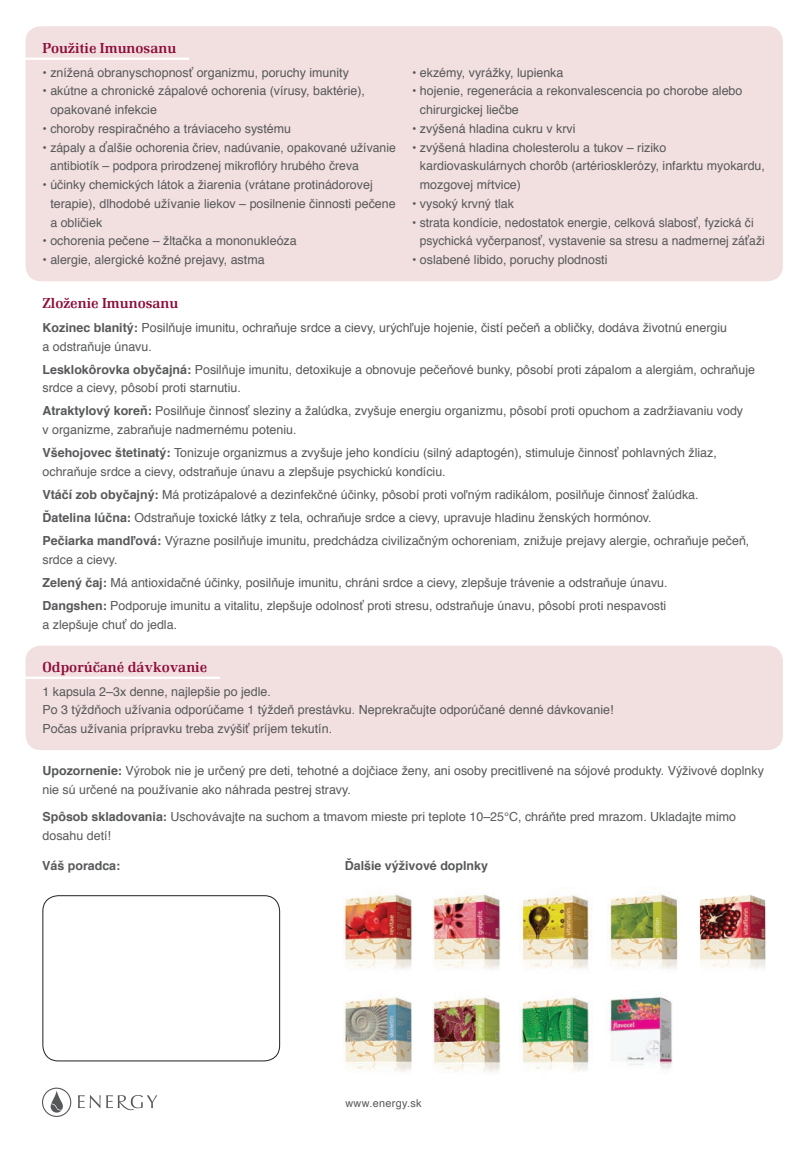
<style>
.page{position:relative;width:808px;height:1149px;background:#fff}
.page>*{position:absolute;margin:0;border:0;box-sizing:border-box;transform-origin:0 0}
.t1{font:500 15px "Renault TCE";color:#8d0d3a}
.t2{font:12.45px/18.8px "Helvetica";color:#57585a}
.t3{font:700 12.45px "Helvetica";color:#57585a}
.t4{font:10.8px "Helvetica";color:#57585a}
.s1{font-weight:700}
</style>
<div class="page">
<div style="left:26px;top:645px;width:757px;height:105px;background:#f2e0e0;border-radius:15px"></div>
<hr style="left:9px;top:676px;width:211px;height:2px;background:#fff">
<svg style="left:42px;top:1087px;width:29px;height:29px"></svg>
<svg style="left:78px;top:1095px;width:79px;height:14px"></svg>
<img style="left:609px;top:995px;width:64px;height:74px">
<img style="left:608px;top:894px;width:71px;height:75px">
<img style="left:699px;top:895px;width:67px;height:74px">
<img style="left:344px;top:997px;width:68px;height:74px">
<img style="left:344px;top:894px;width:68px;height:75px">
<img style="left:521px;top:895px;width:71px;height:73px">
<img style="left:521px;top:996px;width:69px;height:75px">
<img style="left:433px;top:894px;width:68px;height:75px">
<img style="left:433px;top:997px;width:68px;height:75px">
<div style="left:43px;top:895px;width:237px;height:165px;border:1px solid #231f20;border-radius:15px"></div>
<div style="left:26px;top:26px;width:757px;height:255px;background:#f2e0e0;border-radius:15px"></div>
<hr style="left:9px;top:58px;width:180px;height:2px;background:#fff">
<p class="t1" style="left:43px;top:40px;width:135px">Použitie Imunosanu</p>
<p class="t2" style="left:43px;top:63px;width:308px">• znížená obranyschopnosť organizmu, poruchy imunity</p>
<p class="t2" style="left:50px;top:82px;width:316px;text-indent:-8px">• akútne a chronické zápalové ochorenia (vírusy, baktérie), opakované infekcie</p>
<p class="t2" style="left:43px;top:119px;width:250px">• choroby respiračného a tráviaceho systému</p>
<p class="t2" style="left:50px;top:138px;width:347px;text-indent:-8px">• zápaly a ďalšie ochorenia čriev, nadúvanie, opakované užívanie antibiotík – podpora prirodzenej mikroflóry hrubého čreva</p>
<p class="t2" style="left:50px;top:176px;width:347px;text-indent:-8px">• účinky chemických látok a žiarenia (vrátane protinádorovej terapie), dlhodobé užívanie liekov – posilnenie činnosti pečene a obličiek</p>
<p class="t2" style="left:43px;top:232px;width:256px">• ochorenia pečene – žltačka a mononukleóza</p>
<p class="t2" style="left:43px;top:251px;width:224px">• alergie, alergické kožné prejavy, astma</p>
<p class="t2" style="left:412px;top:63px;width:153px">• ekzémy, vyrážky, lupienka</p>
<p class="t2" style="left:420px;top:82px;width:324px;text-indent:-8px">• hojenie, regenerácia a rekonvalescencia po chorobe alebo chirurgickej liečbe</p>
<p class="t2" style="left:412px;top:119px;width:165px">• zvýšená hladina cukru v krvi</p>
<p class="t2" style="left:420px;top:138px;width:347px;text-indent:-8px">• zvýšená hladina cholesterolu a tukov – riziko kardiovaskulárnych chorôb (artériosklerózy, infarktu myokardu, mozgovej mŕtvice)</p>
<p class="t2" style="left:412px;top:194px;width:103px">• vysoký krvný tlak</p>
<p class="t2" style="left:420px;top:213px;width:346px;text-indent:-8px">• strata kondície, nedostatok energie, celková slabosť, fyzická či psychická vyčerpanosť, vystavenie sa stresu a nadmernej záťaži</p>
<p class="t2" style="left:412px;top:251px;width:197px">• oslabené libido, poruchy plodnosti</p>
<p class="t1" style="left:43px;top:295px;width:137px">Zloženie Imunosanu</p>
<p class="t2" style="left:43px;top:318px;width:686px"><span class="s1">Kozinec blanitý:</span> Posilňuje imunitu, ochraňuje srdce a cievy, urýchľ uje hojenie, čistí pečeň a obličky, dodáva životnú energiu a odstraňuje únavu.</p>
<p class="t2" style="left:43px;top:360px;width:714px"><span class="s1">Lesklokôrovka obyčajná:</span> Posilňuje imunitu, detoxikuje a obnovuje pečeňové bunky, pôsobí proti zápalom a alergiám, ochraňuje srdce a cievy, pôsobí proti starnutiu.</p>
<p class="t2" style="left:43px;top:402px;width:702px"><span class="s1">Atraktylový koreň:</span> Posilňuje činnosť sleziny a žalúdka, zvyšuje energiu organizmu, pôsobí proti opuchom a zadržiavaniu vody v organizme, zabraňuje nadmernému poteniu.</p>
<p class="t2" style="left:43px;top:444px;width:676px"><span class="s1">Všehojovec štetinatý:</span> Tonizuje organizmus a zvyšuje jeho kondíciu (silný adaptogén), stimuluje činnosť pohlavných žliaz, ochraňuje srdce a cievy, odstraňuje únavu a zlepšuje psychickú kondíciu.</p>
<p class="t2" style="left:43px;top:483px;width:708px;line-height:23px"><span class="s1">Vtáčí zob obyčajný:</span> Má protizápalové a dezinfekčné účinky, pôsobí proti voľ ným radikálom, posilňuje činnosť žalúdka.<br><span class="s1">Ďatelina lúčna:</span> Odstraňuje toxické látky z tela, ochraňuje srdce a cievy, upravuje hladinu ženských hormónov.<br><span class="s1">Pečiarka mandľová:</span> Výrazne posilňuje imunitu, predchádza civilizačným ochoreniam, znižuje prejavy alergie, ochraňuje pečeň,</p>
<p class="t2" style="left:43px;top:548px;width:627px;line-height:23px">srdce a cievy.<br><span class="s1">Zelený čaj:</span> Má antioxidačné účinky, posilňuje imunitu, chráni srdce a cievy, zlepšuje trávenie a odstraňuje únavu.<br><span class="s1">Dangshen:</span> Podporuje imunitu a vitalitu, zlepšuje odolnosť proti stresu, odstraňuje únavu, pôsobí proti nespavosti</p>
<p class="t2" style="left:43px;top:615px;width:136px">a zlepšuje chuť do jedla.</p>
<p class="t1" style="left:43px;top:658px;width:166px">Odporúčané dávkovanie</p>
<p class="t2" style="left:43px;top:682px;width:572px">1 kapsula 2–3x denne, najlepšie po jedle.<br>Po 3 týždňoch užívania odporúčame 1 týždeň prestávku. Neprekračujte odporúčané denné dávkovanie!<br>Počas užívania prípravku treba zvýšiť príjem tekutín.</p>
<p class="t2" style="left:43px;top:761px;width:723px"><span class="s1">Upozornenie:</span> Výrobok nie je určený pre deti, tehotné a dojčiace ženy, ani osoby precitlivené na sójové produkty. Výživové doplnky nie sú určené na používanie ako náhrada pestrej stravy.</p>
<p class="t2" style="left:43px;top:807px;width:695px"><span class="s1">Spôsob skladovania:</span> Uschovávajte na suchom a tmavom mieste pri teplote 10–25°C, chráňte pred mrazom. U kladajte mimo dosahu detí!</p>
<p class="t3" style="left:42px;top:855px;width:80px">Váš poradca:</p>
<p class="t3" style="left:345px;top:855px;width:145px">Ďalšie výživové doplnky</p>
<p class="t4" style="left:345px;top:1093px;width:78px">www.energy.sk</p>
</div>
